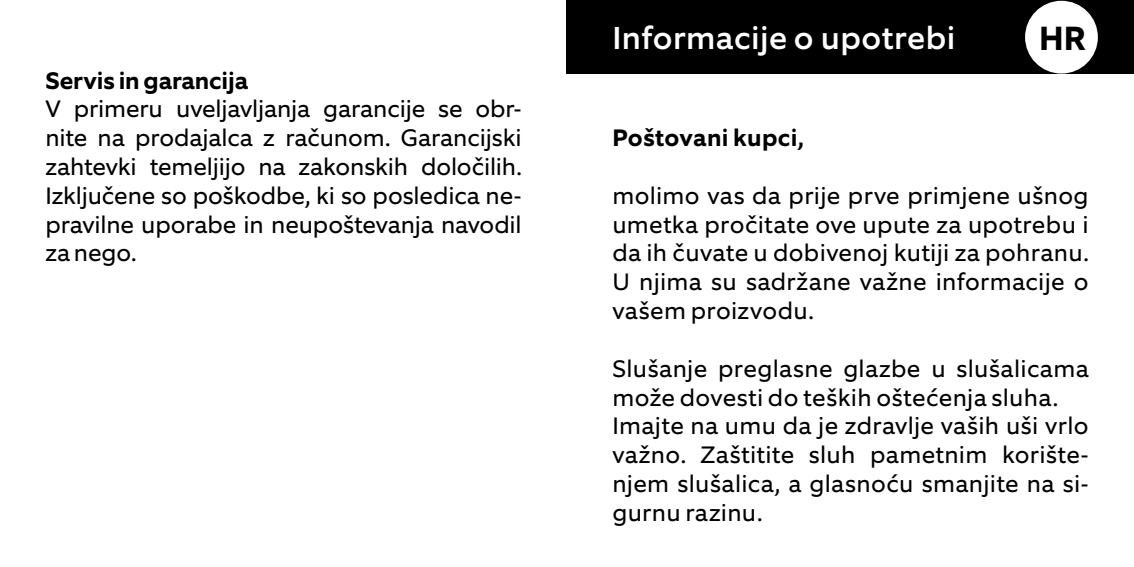
<style>
.page{position:relative;width:1134px;height:567px;background:#fff}
.page>*{position:absolute;margin:0;border:0;box-sizing:border-box;transform-origin:0 0}
.t1{font:700 34px "Equip";color:#000}
.t2{font:500 32px "Equip";letter-spacing:.015em;color:#fff}
.t3{font:24px/28.8px "Equip";letter-spacing:.015em;color:#000;text-align:justify}
.t4{font:700 24px "Equip";letter-spacing:.005em;color:#000}
</style>
<div class="page">
<div style="left:567px;top:0;width:567px;height:74px;background:#000"></div>
<div style="left:1025px;top:1px;width:73px;height:73px;background:#fff;border-radius:50%"></div>
<p class="t4" style="left:45px;top:65px;width:204px">Servis in garancija</p>
<p class="t3" style="left:45px;top:95px;width:478px">V primeru uveljavljanja garancije se obr&shy;nite na prodajalca z računom. Garancijski zahtevki temeljijo na zakonskih določilih.<br>Izključene so poškodbe, ki so posledica ne&shy;pravilne uporabe in neupoštevanja navodil za nego.</p>
<h2 class="t2" style="left:612px;top:17px;width:345px">Informacije o upotrebi</h2>
<h1 class="t1" style="left:1039px;top:16px;width:48px">HR</h1>
<p class="t4" style="left:612px;top:123px;width:193px">Poštovani kupci,</p>
<p class="t3" style="left:612px;top:181px;width:478px">molimo vas da prije prve primjene ušnog umetka pročitate ove upute za upotrebu i da ih čuvate u dobivenoj kutiji za pohranu.<br>U njima su sadržane važne informacije o vašem proizvodu.</p>
<p class="t3" style="left:612px;top:354px;width:478px;text-align:left">Slušanje preglasne glazbe u slušalicama može dovesti do teških oštećenja sluha.<br>Imajte na umu da je zdravlje vaših uši vrlo važno. Zaštitite sluh pametnim korište&shy;njem slušalica, a glasnoću smanjite na si&shy;gurnu razinu.</p>
</div>
